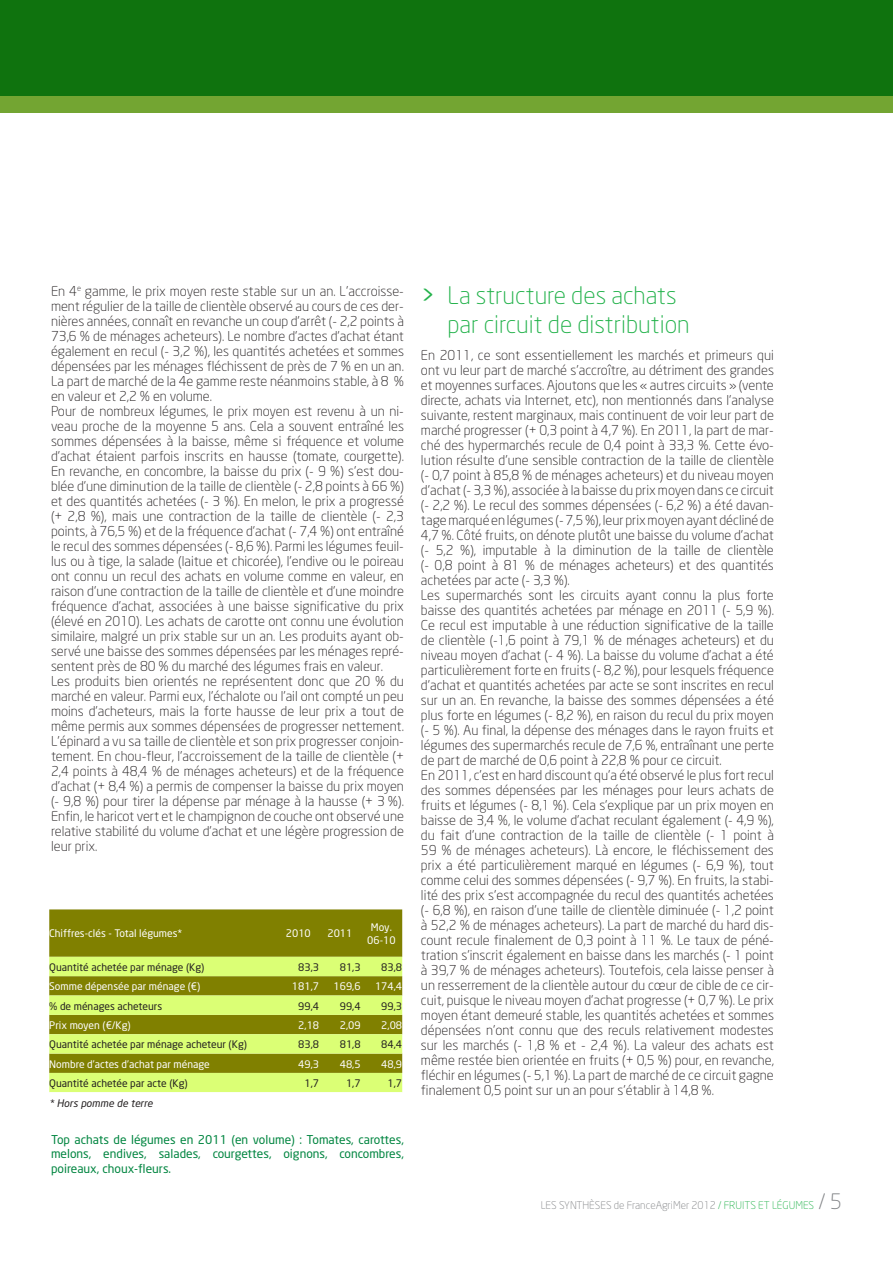
<style>
.page{position:relative;width:893px;height:1263px;background:#fff}
.page>*{position:absolute;margin:0;border:0;box-sizing:border-box;transform-origin:0 0}
.t1{font:300 24px/28.8px "Neo Sans";color:#23b24b}
.texte{font:300 13.5px/15px "Neo Sans";color:#231f20;text-align:justify}
.texte-2{font:12px/14.4px "Neo Sans";color:#008540;text-align:justify}
.t2{font:300 10.5px "Neo Sans";color:#808285}
.texte-3{font:10.35px "Neo Sans";color:#231f20}
.texte-4{font:10.35px "Neo Sans";color:#fff}
.texte-5{font:italic 10.35px "Neo Sans";color:#231f20}
.s1{font-weight:400}
.s2{color:#23b24b}
.s3{font-size:21px}
</style>
<div class="page">
<svg style="left:0;top:0;width:893px;height:113px;background:#1e7a13"></svg>
<div style="left:49px;top:909px;width:353px;height:48px;background:#808000"></div>
<svg style="left:49px;top:957px;width:353px;height:135px;background:#b4c944"></svg>
<svg style="left:49px;top:1092px;width:353px;height:1px"></svg>
<p class="texte" style="left:51px;top:283px;width:354px">En 4<sup>e</sup> gamme, le prix moyen reste stable sur un an. L’accroisse&shy;ment régulier de la taille de clientèle observé au cours de ces der&shy;nières années, connaît en revanche un coup d’arrêt (- 2,2 points à 73,6 % de ménages acheteurs). Le nombre d’actes d’achat étant également en recul (- 3,2 %), les quantités achetées et sommes dépensées par les ménages fléchissent de près de 7 % en un an.<br>La part de marché de la 4e gamme reste néanmoins stable, à 8 % en valeur et 2,2 % en volume.</p>
<p class="texte" style="left:51px;top:403px;width:354px">Pour de nombreux légumes, le prix moyen est revenu à un ni&shy;veau proche de la moyenne 5 ans. Cela a souvent entraîné les sommes dépensées à la baisse, même si fréquence et volume d’achat étaient parfois inscrits en hausse (tomate, courgette).<br>En revanche, en concombre, la baisse du prix (- 9 %) s’est dou&shy;blée d’une diminution de la taille de clientèle (- 2,8 points à 66 %) et des quantités achetées (- 3 %). En melon, le prix a progressé (+ 2,8 %), mais une contraction de la taille de clientèle (- 2,3 points, à 76,5 %) et de la fréquence d’achat (- 7,4 %) ont entraîné le recul des sommes dépensées (- 8,6 %). Parmi les légumes feuil&shy;lus ou à tige, la salade (laitue et chicorée), l’endive ou le poireau ont connu un recul des achats en volume comme en valeur, en raison d’une contraction de la taille de clientèle et d’une moindre fréquence d’achat, associées à une baisse significative du prix (élevé en 2010). Les achats de carotte ont connu une évolution similaire, malgré un prix stable sur un an. Les produits ayant ob&shy;servé une baisse des sommes dépensées par les ménages repré&shy;sentent près de 80 % du marché des légumes frais en valeur.</p>
<p class="texte" style="left:51px;top:673px;width:354px">Les produits bien orientés ne représentent donc que 20 % du marché en valeur. Parmi eux, l’échalote ou l’ail ont compté un peu moins d’acheteurs, mais la forte hausse de leur prix a tout de même permis aux sommes dépensées de progresser nettement.<br>L’épinard a vu sa taille de clientèle et son prix progresser conjoin&shy;tement. En chou-fleur, l’accroissement de la taille de clientèle (+ 2,4 points à 48,4 % de ménages acheteurs) et de la fréquence d’achat (+ 8,4 %) a permis de compenser la baisse du prix moyen (- 9,8 %) pour tirer la dépense par ménage à la hausse (+ 3 %).<br>Enfin, le haricot vert et le champignon de couche ont observé une relative stabilité du volume d’achat et une légère progression de leur prix.</p>
<p class="texte-4" style="left:49px;top:927px;width:135px">Chiffres-clés - Total légumes*</p>
<p class="texte-4" style="left:286px;top:927px;width:26px">2010</p>
<p class="texte-4" style="left:327px;top:927px;width:26px">2011</p>
<p class="texte-4" style="left:371px;top:920px;width:22px">Moy.</p>
<p class="texte-4" style="left:367px;top:933px;width:30px">06-10</p>
<p class="texte-3" style="left:49px;top:961px;width:157px">Quantité achetée par ménage (Kg)</p>
<p class="texte-3" style="left:298px;top:961px;width:22px">83,3</p>
<p class="texte-3" style="left:340px;top:961px;width:22px">81,3</p>
<p class="texte-3" style="left:381px;top:961px;width:22px">83,8</p>
<p class="texte-4" style="left:49px;top:980px;width:153px">Somme dépensée par ménage (€)</p>
<p class="texte-4" style="left:292px;top:980px;width:29px">181,7</p>
<p class="texte-4" style="left:333px;top:980px;width:29px">169,6</p>
<p class="texte-4" style="left:375px;top:980px;width:29px">174,4</p>
<p class="texte-3" style="left:49px;top:999px;width:114px">% de ménages acheteurs</p>
<p class="texte-3" style="left:298px;top:999px;width:22px">99,4</p>
<p class="texte-3" style="left:340px;top:999px;width:22px">99,4</p>
<p class="texte-3" style="left:381px;top:999px;width:22px">99,3</p>
<p class="texte-4" style="left:49px;top:1019px;width:83px">Prix moyen (€/Kg)</p>
<p class="texte-4" style="left:298px;top:1019px;width:22px">2,18</p>
<p class="texte-4" style="left:340px;top:1019px;width:22px">2,09</p>
<p class="texte-4" style="left:381px;top:1019px;width:22px">2,08</p>
<p class="texte-3" style="left:49px;top:1038px;width:199px">Quantité achetée par ménage acheteur (Kg)</p>
<p class="texte-3" style="left:298px;top:1038px;width:22px">83,8</p>
<p class="texte-3" style="left:340px;top:1038px;width:22px">81,8</p>
<p class="texte-3" style="left:381px;top:1038px;width:22px">84,4</p>
<p class="texte-4" style="left:49px;top:1057px;width:162px">Nombre d’actes d’achat par ménage</p>
<p class="texte-4" style="left:298px;top:1057px;width:22px">49,3</p>
<p class="texte-4" style="left:340px;top:1057px;width:22px">48,5</p>
<p class="texte-4" style="left:381px;top:1057px;width:22px">48,9</p>
<p class="texte-3" style="left:49px;top:1077px;width:140px">Quantité achetée par acte (Kg)</p>
<p class="texte-3" style="left:304px;top:1077px;width:16px">1,7</p>
<p class="texte-3" style="left:346px;top:1077px;width:16px">1,7</p>
<p class="texte-3" style="left:388px;top:1077px;width:16px">1,7</p>
<p class="texte-5" style="left:49px;top:1096px;width:105px">* Hors pomme de terre</p>
<p class="texte-2" style="left:51px;top:1132px;width:354px">Top achats de légumes en 2011 (en volume) : Tomates, carottes, melons, endives, salades, courgettes, oignons, concombres, poireaux, choux-fleurs.</p>
<p class="t1" style="left:447px;top:280px;width:244px;text-indent:-26px"><span class="s1">&gt;</span> La structure des achats par circuit de distribution</p>
<p class="texte" style="left:421px;top:348px;width:354px">En 2011, ce sont essentiellement les marchés et primeurs qui ont vu leur part de marché s’accroître, au détriment des grandes et moyennes surfaces. Ajoutons que les « autres circuits » (vente directe, achats via Internet, etc), non mentionnés dans l’analyse suivante, restent marginaux, mais continuent de voir leur part de marché progresser (+ 0,3 point à 4,7 %). En 2011, la part de mar&shy;ché des hypermarchés recule de 0,4 point à 33,3 %. Cette évo&shy;lution résulte d’une sensible contraction de la taille de clientèle (- 0,7 point à 85,8 % de ménages acheteurs) et du niveau moyen d’achat (- 3,3 %), associée à la baisse du prix moyen dans ce circuit (- 2,2 %). Le recul des sommes dépensées (- 6,2 %) a été davan&shy;tage marqué en légumes (- 7,5 %), leur prix moyen ayant décliné de 4,7 %. Côté fruits, on dénote plutôt une baisse du volume d’achat (- 5,2 %), imputable à la diminution de la taille de clientèle (- 0,8 point à 81 % de ménages acheteurs) et des quantités achetées par acte (- 3,3 %).</p>
<p class="texte" style="left:421px;top:588px;width:354px">Les supermarchés sont les circuits ayant connu la plus forte baisse des quantités achetées par ménage en 2011 (- 5,9 %).<br>Ce recul est imputable à une réduction significative de la taille de clientèle (-1,6 point à 79,1 % de ménages acheteurs) et du niveau moyen d’achat (- 4 %). La baisse du volume d’achat a été particulièrement forte en fruits (- 8,2 %), pour lesquels fréquence d’achat et quantités achetées par acte se sont inscrites en recul sur un an. En revanche, la baisse des sommes dépensées a été plus forte en légumes (- 8,2 %), en raison du recul du prix moyen (- 5 %). Au final, la dépense des ménages dans le rayon fruits et légumes des supermarchés recule de 7,6 %, entraînant une perte de part de marché de 0,6 point à 22,8 % pour ce circuit.</p>
<p class="texte" style="left:421px;top:768px;width:354px">En 2011, c’est en hard discount qu’a été observé le plus fort recul des sommes dépensées par les ménages pour leurs achats de fruits et légumes (- 8,1 %). Cela s’explique par un prix moyen en baisse de 3,4 %, le volume d’achat reculant également (- 4,9 %), du fait d’une contraction de la taille de clientèle (- 1 point à 59 % de ménages acheteurs). Là encore, le fléchissement des prix a été particulièrement marqué en légumes (- 6,9 %), tout comme celui des sommes dépensées (- 9,7 %). En fruits, la stabi&shy;lité des prix s’est accompagnée du recul des quantités achetées (- 6,8 %), en raison d’une taille de clientèle diminuée (- 1,2 point à 52,2 % de ménages acheteurs). La part de marché du hard dis&shy;count recule finalement de 0,3 point à 11 %. Le taux de péné&shy;tration s’inscrit également en baisse dans les marchés (- 1 point à 39,7 % de ménages acheteurs). Toutefois, cela laisse penser à un resserrement de la clientèle autour du cœur de cible de ce cir&shy;cuit, puisque le niveau moyen d’achat progresse (+ 0,7 %). Le prix moyen étant demeuré stable, les quantités achetées et sommes dépensées n’ont connu que des reculs relativement modestes sur les marchés (- 1,8 % et - 2,4 %). La valeur des achats est même restée bien orientée en fruits (+ 0,5 %) pour, en revanche, fléchir en légumes (- 5,1 %). La part de marché de ce circuit gagne finalement 0,5 point sur un an pour s’établir à 14,8 %.</p>
<p class="t2" style="left:541px;top:1198px;width:303px">LES SYNTHÈSES de FranceAgriMer 2012 <span class="s2">/ FRUITS ET LÉGUMES</span> <span class="s3">/ 5</span></p>
</div>
